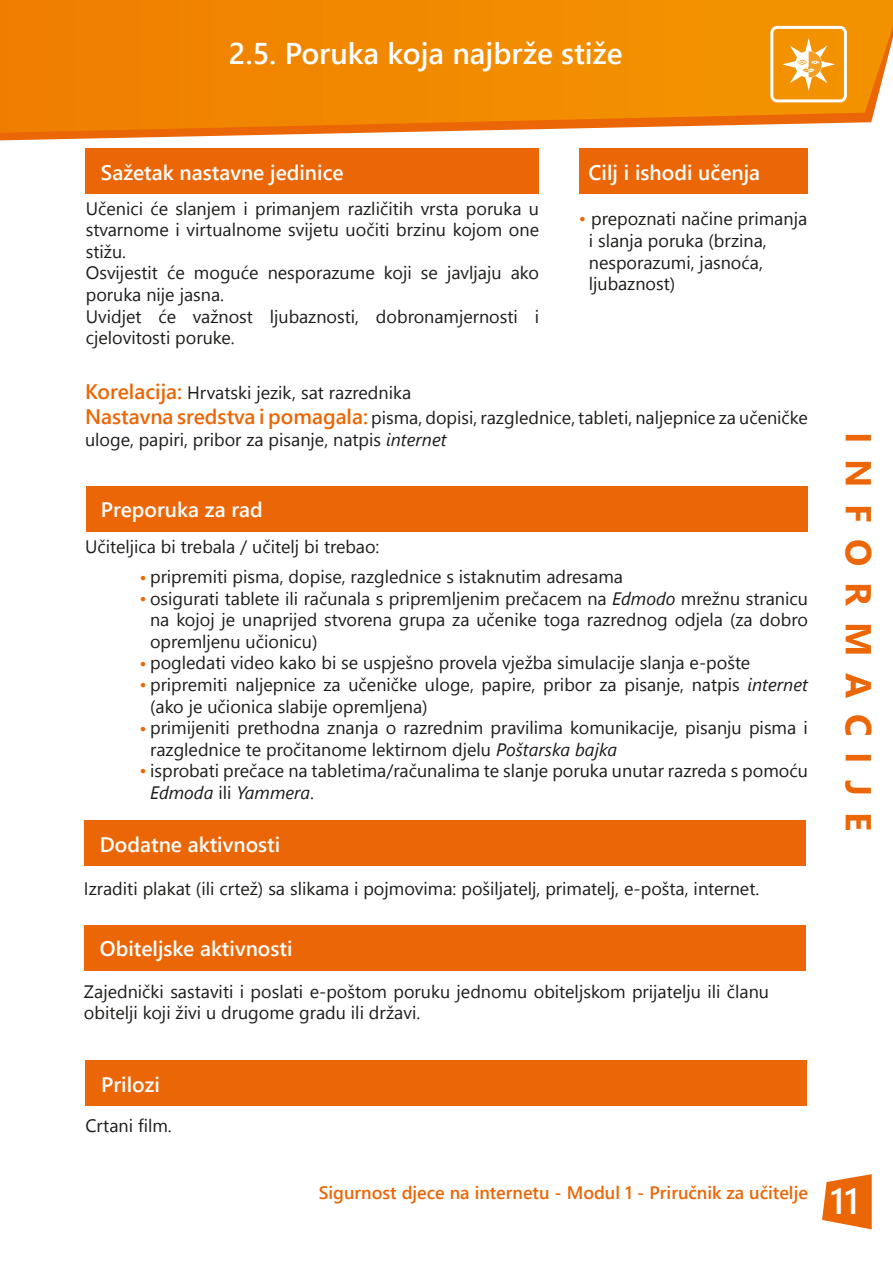
<style>
.page{position:relative;width:893px;height:1263px;background:#fff}
.page>*{position:absolute;margin:0;border:0;box-sizing:border-box;transform-origin:0 0}
.t1{font:700 36px "Segoe UI";letter-spacing:.45em;color:#eb6606}
.t2{font:600 36px "Segoe UI";color:#fff}
.t3{font:600 30px "Segoe UI";color:#fff}
.t4{font:600 21px "Segoe UI";color:#fff}
.t5{font:18px/21.6px "Segoe UI";color:#1c1c1a}
.t6{font:600 18px "Segoe UI";color:#eb6606}
.s1{color:#eb6606}
.s2{font-weight:600;font-size:21px;color:#eb6606}
.s3{font-style:italic}
</style>
<div class="page">
<svg style="left:0;top:0;width:893px;height:141px;background:#f29015"></svg>
<svg style="left:822px;top:1174px;width:50px;height:55px"></svg>
<svg style="left:770px;top:26px;width:77px;height:76px"></svg>
<div style="left:86px;top:149px;width:453px;height:45px;background:#eb6606"></div>
<div style="left:86px;top:486px;width:721px;height:45px;background:#eb6606"></div>
<div style="left:85px;top:821px;width:721px;height:45px;background:#eb6606"></div>
<div style="left:85px;top:925px;width:721px;height:45px;background:#eb6606"></div>
<div style="left:579px;top:149px;width:228px;height:45px;background:#eb6606"></div>
<div style="left:85px;top:1060px;width:721px;height:45px;background:#eb6606"></div>
<h2 class="t3" style="left:229px;top:29px;width:395px">2.5. Poruka koja najbrže stiže</h2>
<p class="t4" style="left:101px;top:156px;width:244px">Sažetak nastavne jedinice</p>
<p class="t5" style="left:86px;top:197px;width:455px">Učenici će slanjem i primanjem različitih vrsta poruka u stvarnome i virtualnome svijetu uočiti brzinu kojom one stižu.<br>Osvijestit će moguće nesporazume koji se javljaju ako poruka nije jasna.<br>Uvidjet će važnost ljubaznosti, dobronamjernosti i cjelovitosti poruke.</p>
<p class="t4" style="left:588px;top:156px;width:173px">Cilj i ishodi učenja</p>
<p class="t5" style="left:589px;top:208px;width:220px;text-indent:-10px"><span class="s1">•</span> prepoznati načine primanja i slanja poruka (brzina, nesporazumi, jasnoća, ljubaznost)</p>
<p class="t5" style="left:85px;top:380px;width:724px;line-height:25.2px"><span class="s2">Korelacija:</span> Hrvatski jezik, sat razrednika<br><span class="s2">Nastavna sredstva i pomagala:</span> pisma, dopisi, razglednice, tableti, naljepnice za učeničke</p>
<p class="t5" style="left:85px;top:428px;width:363px">uloge, papiri, pribor za pisanje, natpis <span class="s3">internet</span></p>
<p class="t4" style="left:101px;top:493px;width:163px">Preporuka za rad</p>
<p class="t5" style="left:85px;top:536px;width:296px">Učiteljica bi trebala / učitelj bi trebao:</p>
<p class="t5" style="left:139px;top:565px;width:485px"><span class="s1">•</span> pripremiti pisma, dopise, razglednice s istaknutim adresama</p>
<p class="t5" style="left:150px;top:587px;width:659px;text-align:justify;text-indent:-11px"><span class="s1">•</span> osigurati tablete ili računala s pripremljenim prečacem na <span class="s3">Edmodo</span> mrežnu stranicu na kojoj je unaprijed stvorena grupa za učenike toga razrednog odjela (za dobro opremljenu učionicu)</p>
<p class="t5" style="left:139px;top:652px;width:612px"><span class="s1">•</span> pogledati video kako bi se uspješno provela vježba simulacije slanja e-pošte</p>
<p class="t5" style="left:150px;top:673px;width:659px;text-indent:-11px"><span class="s1">•</span> pripremiti naljepnice za učeničke uloge, papire, pribor za pisanje, natpis <span class="s3">internet </span>(ako je učionica slabije opremljena)</p>
<p class="t5" style="left:150px;top:717px;width:659px;text-indent:-11px"><span class="s1">•</span> primijeniti prethodna znanja o razrednim pravilima komunikacije, pisanju pisma i razglednice te pročitanome lektirnom djelu <span class="s3">Poštarska bajka</span></p>
<p class="t5" style="left:150px;top:760px;width:659px;text-indent:-11px"><span class="s1">•</span> isprobati prečace na tabletima/računalima te slanje poruka unutar razreda s pomoću<br><span class="s3">Edmoda</span> ili <span class="s3">Yammera</span>.</p>
<p class="t4" style="left:100px;top:828px;width:182px">Dodatne aktivnosti</p>
<p class="t5" style="left:84px;top:878px;width:677px">Izraditi plakat (ili crtež) sa slikama i pojmovima: pošiljatelj, primatelj, e-pošta, internet.</p>
<p class="t4" style="left:100px;top:932px;width:194px">Obiteljske aktivnosti</p>
<p class="t5" style="left:84px;top:980px;width:687px">Zajednički sastaviti i poslati e-poštom poruku jednomu obiteljskom prijatelju ili članu obitelji koji živi u drugome gradu ili državi.</p>
<p class="t4" style="left:101px;top:1067px;width:60px">Prilozi</p>
<p class="t5" style="left:85px;top:1115px;width:88px">Crtani film.</p>
<p class="t6" style="left:319px;top:1178px;width:491px">Sigurnost djece na internetu - Modul 1 - Priručnik za učitelje</p>
<h1 class="t1" style="left:888px;top:431px;width:401px;rotate:90deg">INFORMACIJE</h1>
<h1 class="t2" style="left:830px;top:1172px;width:30px">11</h1>
</div>
